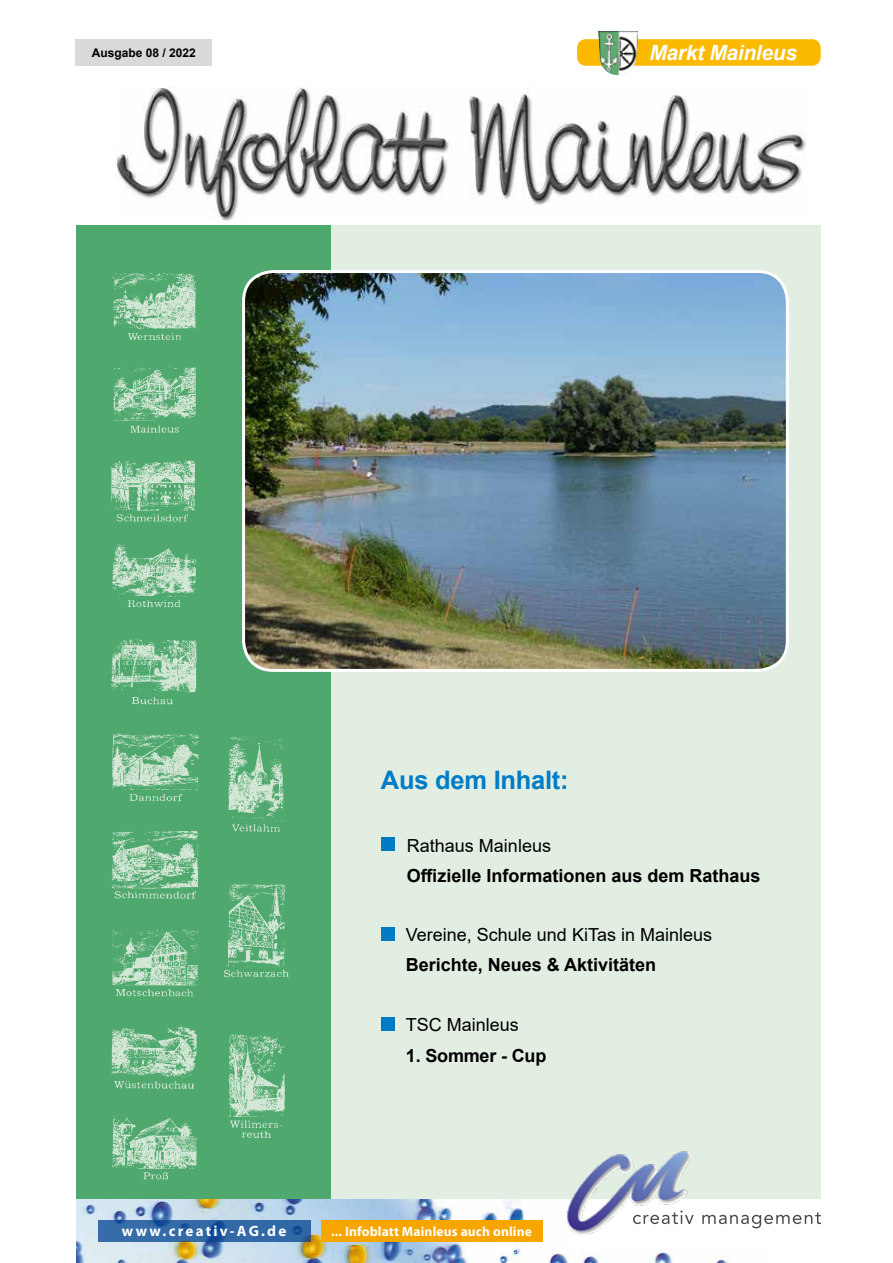
<style>
.page{position:relative;width:893px;height:1263px;background:#fff}
.page>*{position:absolute;margin:0;border:0;box-sizing:border-box;transform-origin:0 0}
.t1{font:700 25.5px "Arial";letter-spacing:-.01em;color:#007cc5}
.t2{font:italic 700 21px "Arial";letter-spacing:-.015em;color:#fff}
.t3{font:700 18px "Arial";color:#000}
.t4{font:18px "Arial";color:#000}
.t5{font:700 15px "Myriad Pro";letter-spacing:.15em;color:#fff}
.t6{font:700 13.5px "Myriad Pro";letter-spacing:.01em;color:#fff}
.t7{font:700 12px "Arial";color:#000}
</style>
<div class="page">
<div style="left:77px;top:225px;width:255px;height:1038px;background:#4fa96e"></div>
<div style="left:332px;top:225px;width:489px;height:1038px;background:#e3eee3"></div>
<img style="left:112px;top:273px;width:84px;height:67px">
<img style="left:113px;top:367px;width:83px;height:66px">
<img style="left:111px;top:460px;width:85px;height:62px">
<img style="left:112px;top:544px;width:85px;height:63px">
<img style="left:111px;top:733px;width:88px;height:69px">
<img style="left:111px;top:831px;width:88px;height:68px">
<img style="left:112px;top:929px;width:86px;height:68px">
<img style="left:111px;top:1026px;width:86px;height:63px">
<img style="left:111px;top:638px;width:86px;height:67px">
<img style="left:112px;top:1116px;width:85px;height:64px">
<img style="left:228px;top:1034px;width:57px;height:104px">
<img style="left:224px;top:884px;width:65px;height:94px">
<img style="left:228px;top:736px;width:56px;height:96px">
<div style="left:577px;top:39px;width:244px;height:27px;background:#fbba00;border-radius:9px"></div>
<img style="left:598px;top:31px;width:6px;height:37px">
<div style="left:0;top:1199px;width:893px;height:64px;background:#fff"></div>
<img style="left:77px;top:1199px;width:466px;height:64px">
<img style="left:537px;top:1248px;width:190px;height:15px">
<svg style="left:692px;top:1212px;width:129px;height:16px"></svg>
<img style="left:567px;top:1151px;width:125px;height:84px">
<svg style="left:98px;top:1220px;width:212px;height:22px;background:#2f66a4"></svg>
<div style="left:321px;top:1220px;width:221px;height:22px;background:#f7a600"></div>
<div style="left:381px;top:837px;width:14px;height:14px;background:#007cc5"></div>
<div style="left:381px;top:928px;width:14px;height:13px;background:#007cc5"></div>
<div style="left:381px;top:1018px;width:14px;height:13px;background:#007cc5"></div>
<img style="left:244px;top:274px;width:541px;height:396px">
<div style="left:242px;top:270px;width:547px;height:402px;border:3px solid #fff;border-radius:30px"></div>
<img style="left:117px;top:87px;width:690px;height:135px">
<div style="left:76px;top:39px;width:136px;height:27px;background:#dadada"></div>
<p class="t7" style="left:92px;top:44px;width:106px">Ausgabe 08 / 2022</p>
<p class="t2" style="left:649px;top:39px;width:149px">Markt Mainleus</p>
<h1 class="t1" style="left:381px;top:762px;width:189px">Aus dem Inhalt:</h1>
<p class="t4" style="left:407px;top:833px;width:146px">Rathaus Mainleus</p>
<p class="t3" style="left:407px;top:863px;width:355px">Offizielle Informationen aus dem Rathaus</p>
<p class="t4" style="left:406px;top:922px;width:308px">Vereine, Schule und KiTas in Mainleus</p>
<p class="t3" style="left:406px;top:952px;width:252px">Berichte, Neues &amp; Aktivitäten</p>
<p class="t4" style="left:406px;top:1012px;width:115px">TSC Mainleus</p>
<p class="t3" style="left:406px;top:1042px;width:142px">1. Sommer - Cup</p>
<p class="t5" style="left:122px;top:1221px;width:166px">www.creativ-AG.de</p>
<p class="t6" style="left:331px;top:1222px;width:202px">... Infoblatt Mainleus auch online</p>
</div>
